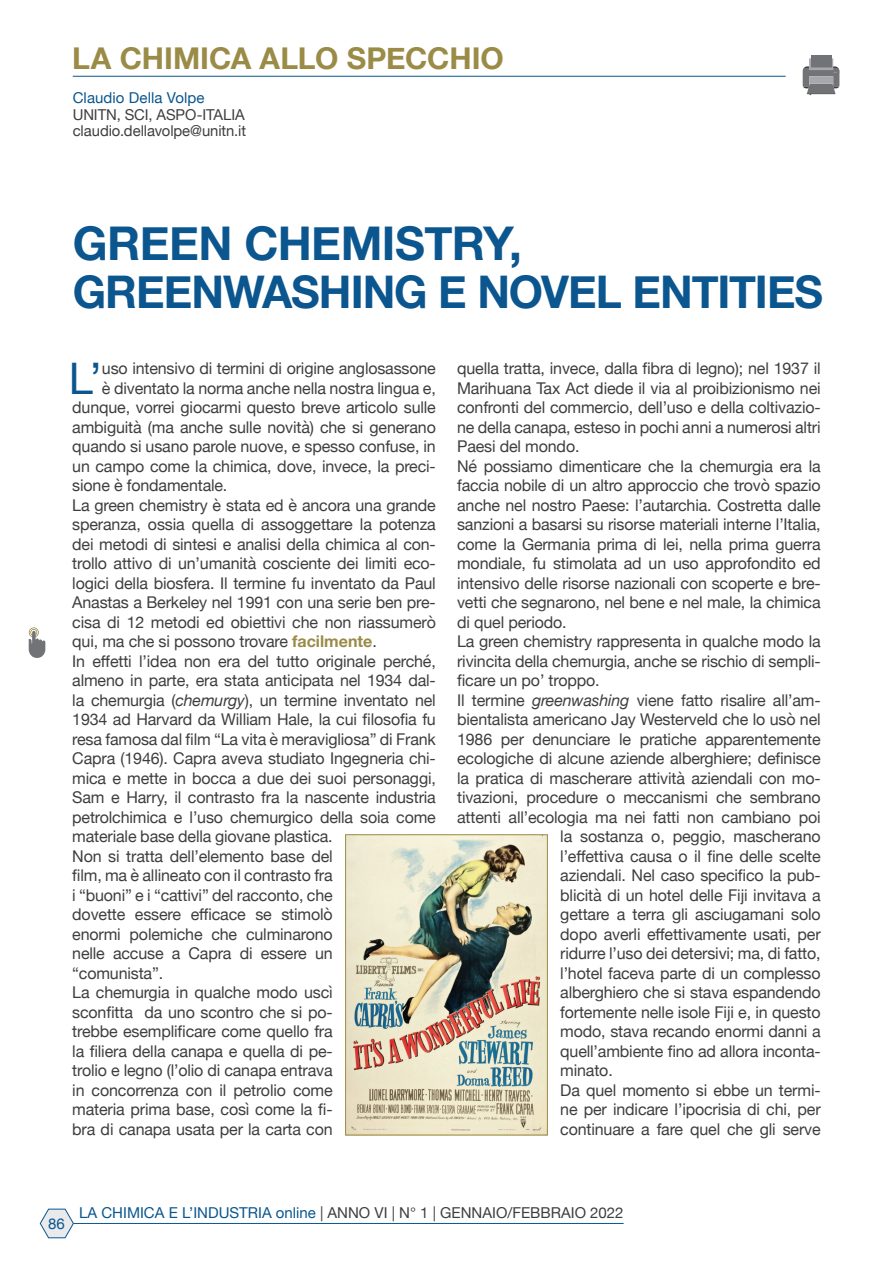
<style>
.page{position:relative;width:893px;height:1263px;background:#fff}
.page>*{position:absolute;margin:0;border:0;box-sizing:border-box;transform-origin:0 0}
.Titolo_articolo{font:700 46.5px "Helvetica Neue";letter-spacing:-.01em;color:#0b568e}
.Titolo_articolo-2{font:700 45px "Helvetica Neue";letter-spacing:-.025em;color:#0b568e}
.t1{font:43.5px "Helvetica Neue";color:#0b568e}
.t2{font:700 30px "Helvetica Neue";color:#9a8b46}
.t3{font:16.2px/19.5px "Helvetica Neue";letter-spacing:-.01em;color:#3e3e3f;text-align:justify}
.Riepilogo_autori{font:15px "Helvetica Neue";color:#3e3e3f}
.Autori{font:15px "Helvetica Neue";letter-spacing:.005em;color:#0b568e}
.s1{font-weight:700;color:#9a8b46}
.s2{font-style:italic}
.s3{color:#0b568e}
</style>
<div class="page">
<svg style="left:40px;top:1209px;width:34px;height:29px"></svg>
<hr style="left:74px;top:1223px;width:550px;height:1px;background:#0b568e">
<div style="left:811px;top:55px;width:20px;height:13px;background:#727376"></div>
<svg style="left:803px;top:58px;width:36px;height:37px"></svg>
<hr style="left:73px;top:76px;width:713px;height:1px;background:#0b568e">
<svg style="left:29px;top:627px;width:16px;height:31px"></svg>
<img style="left:347px;top:836px;width:198px;height:297px">
<div style="left:345px;top:834px;width:202px;height:301px;border:1px solid #9a8b46"></div>
<h3 class="t2" style="left:72px;top:35px;width:433px">LA CHIMICA ALLO SPECCHIO</h3>
<p class="Autori" style="left:73px;top:87px;width:133px">Claudio Della Volpe</p>
<p class="Riepilogo_autori" style="left:73px;top:103px;width:174px">UNITN, SCI, ASPO-ITALIA</p>
<p class="Riepilogo_autori" style="left:73px;top:120px;width:175px">claudio.dellavolpe@unitn.it</p>
<p class="Titolo_articolo" style="left:73px;top:207px;width:451px">GREEN CHEMISTRY,</p>
<p class="Titolo_articolo-2" style="left:73px;top:257px;width:752px">GREENWASHING E NOVEL ENTITIES</p>
<p class="t1" style="left:69px;top:347px;width:35px">L’</p>
<p class="t3" style="left:102px;top:360px;width:335px">uso intensivo di termini di origine anglosassone</p>
<p class="t3" style="left:102px;top:379px;width:335px">è diventato la norma anche nella nostra lingua e,</p>
<p class="t3" style="left:72px;top:399px;width:365px">dunque, vorrei giocarmi questo breve articolo sulle</p>
<p class="t3" style="left:72px;top:418px;width:365px">ambiguità (ma anche sulle novità) che si generano</p>
<p class="t3" style="left:72px;top:438px;width:365px">quando si usano parole nuove, e spesso confuse, in</p>
<p class="t3" style="left:72px;top:457px;width:365px">un campo come la chimica, dove, invece, la preci-</p>
<p class="t3" style="left:72px;top:477px;width:157px">sione è fondamentale.</p>
<p class="t3" style="left:72px;top:496px;width:365px">La green chemistry è stata ed è ancora una grande speranza, ossia quella di assoggettare la potenza dei metodi di sintesi e analisi della chimica al con&shy;trollo attivo di un’umanità cosciente dei limiti eco&shy;logici della biosfera. Il termine fu inventato da Paul Anastas a Berkeley nel 1991 con una serie ben pre&shy;cisa di 12 metodi ed obiettivi che non riassumerò qui, ma che si possono trovare <span class="s1">facilmente</span>.</p>
<p class="t3" style="left:72px;top:652px;width:365px">In effetti l’idea non era del tutto originale perché, almeno in parte, era stata anticipata nel 1934 dal&shy;la chemurgia (<span class="s2">chemurgy</span>), un termine inventato nel 1934 ad Harvard da William Hale, la cui filosofia fu resa famosa dal film “La vita è meravigliosa” di Frank Capra (1946). Capra aveva studiato Ingegneria chi&shy;mica e mette in bocca a due dei suoi personaggi, Sam e Harry, il contrasto fra la nascente industria petrolchimica e l’uso chemurgico della soia come materiale base della giovane plastica.</p>
<p class="t3" style="left:72px;top:847px;width:262px">Non si tratta dell’elemento base del film, ma è allineato con il contrasto fra i “buoni” e i “cattivi” del racconto, che dovette essere efficace se stimolò enormi polemiche che culminarono nelle accuse a Capra di essere un “comunista”.</p>
<p class="t3" style="left:72px;top:984px;width:262px">La chemurgia in qualche modo uscì sconfitta da uno scontro che si po&shy;trebbe esemplificare come quello fra la filiera della canapa e quella di pe&shy;trolio e legno (l’olio di canapa entrava in concorrenza con il petrolio come materia prima base, così come la fi&shy;bra di canapa usata per la carta con</p>
<p class="t3" style="left:457px;top:360px;width:365px">quella tratta, invece, dalla fibra di legno); nel 1937 il Marihuana Tax Act diede il via al proibizionismo nei confronti del commercio, dell’uso e della coltivazio&shy;ne della canapa, esteso in pochi anni a numerosi altri Paesi del mondo.</p>
<p class="t3" style="left:457px;top:457px;width:365px">Né possiamo dimenticare che la chemurgia era la faccia nobile di un altro approccio che trovò spazio anche nel nostro Paese: l’autarchia. Costretta dalle sanzioni a basarsi su risorse materiali interne l’Italia, come la Germania prima di lei, nella prima guerra mondiale, fu stimolata ad un uso approfondito ed intensivo delle risorse nazionali con scoperte e bre&shy;vetti che segnarono, nel bene e nel male, la chimica di quel periodo.</p>
<p class="t3" style="left:457px;top:633px;width:365px">La green chemistry rappresenta in qualche modo la rivincita della chemurgia, anche se rischio di sempli&shy;ficare un po’ troppo.</p>
<p class="t3" style="left:457px;top:691px;width:365px">Il termine <span class="s2">greenwashing</span> viene fatto risalire all’am-</p>
<p class="t3" style="left:457px;top:711px;width:365px">bientalista americano Jay Westerveld che lo usò nel</p>
<p class="t3" style="left:457px;top:730px;width:365px">1986 per denunciare le pratiche apparentemente</p>
<p class="t3" style="left:457px;top:750px;width:365px">ecologiche di alcune aziende alberghiere; definisce</p>
<p class="t3" style="left:457px;top:769px;width:365px">la pratica di mascherare attività aziendali con mo-</p>
<p class="t3" style="left:457px;top:789px;width:365px">tivazioni, procedure o meccanismi che sembrano</p>
<p class="t3" style="left:457px;top:808px;width:365px">attenti all’ecologia ma nei fatti non cambiano poi</p>
<p class="t3" style="left:560px;top:828px;width:262px">la sostanza o, peggio, mascherano</p>
<p class="t3" style="left:560px;top:847px;width:262px">l’effettiva causa o il fine delle scelte</p>
<p class="t3" style="left:560px;top:867px;width:262px">aziendali. Nel caso specifico la pub-</p>
<p class="t3" style="left:560px;top:886px;width:262px">blicità di un hotel delle Fiji invitava a</p>
<p class="t3" style="left:560px;top:906px;width:262px">gettare a terra gli asciugamani solo</p>
<p class="t3" style="left:560px;top:925px;width:262px">dopo averli effettivamente usati, per</p>
<p class="t3" style="left:560px;top:945px;width:262px">ridurre l’uso dei detersivi; ma, di fatto,</p>
<p class="t3" style="left:560px;top:964px;width:262px">l’hotel faceva parte di un complesso</p>
<p class="t3" style="left:560px;top:984px;width:262px">alberghiero che si stava espandendo</p>
<p class="t3" style="left:560px;top:1003px;width:262px">fortemente nelle isole Fiji e, in questo</p>
<p class="t3" style="left:560px;top:1023px;width:262px">modo, stava recando enormi danni a</p>
<p class="t3" style="left:560px;top:1042px;width:262px">quell’ambiente fino ad allora inconta-</p>
<p class="t3" style="left:560px;top:1062px;width:54px">minato.</p>
<p class="t3" style="left:560px;top:1081px;width:262px">Da quel momento si ebbe un termi&shy;ne per indicare l’ipocrisia di chi, per continuare a fare quel che gli serve</p>
<p class="Autori" style="left:48px;top:1212px;width:18px">86</p>
<p class="Riepilogo_autori" style="left:79px;top:1202px;width:546px"><span class="s3">LA CHIMICA E L’INDUSTRIA online</span> | ANNO VI | N° 1 | GENNAIO/FEBBRAIO 2022</p>
</div>
